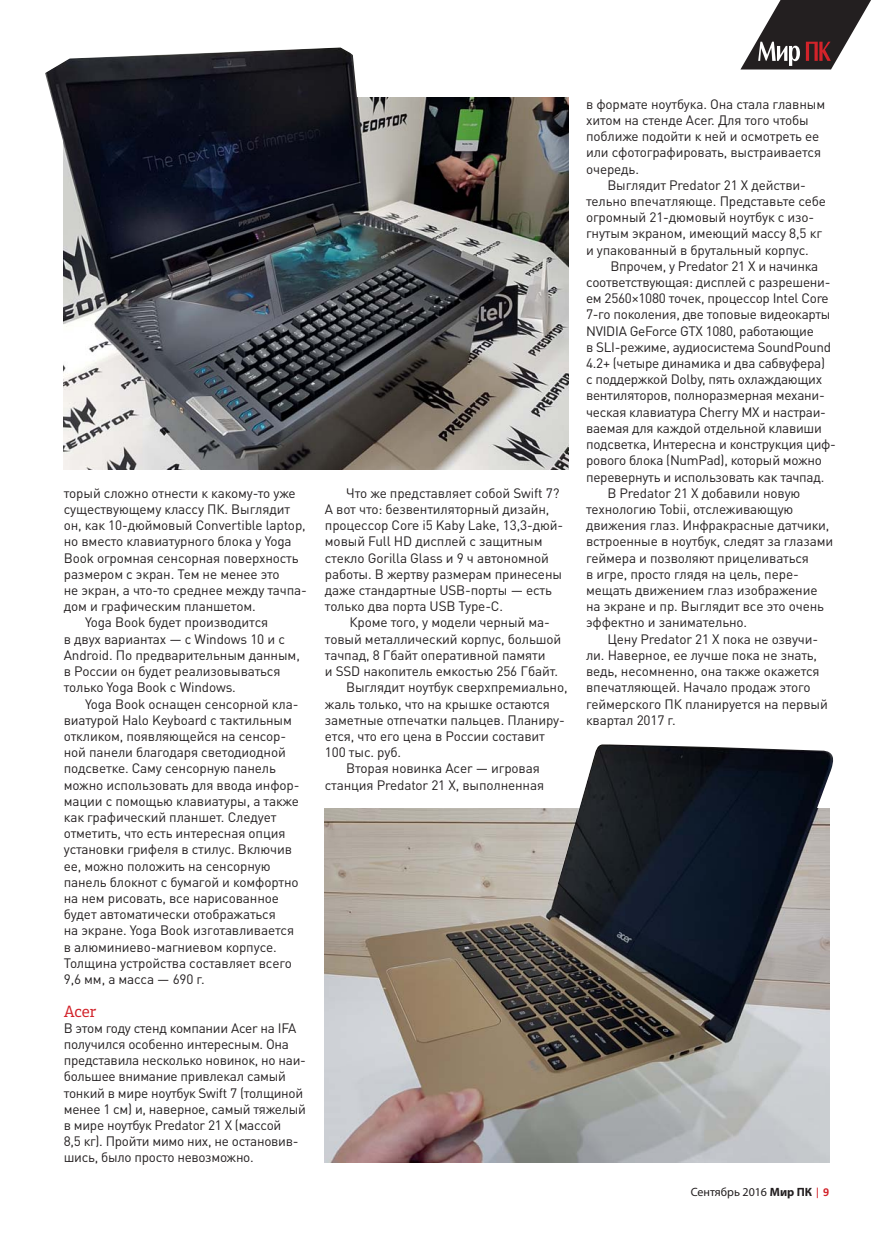
<style>
.page{position:relative;width:893px;height:1234px;background:#fff}
.page>*{position:absolute;margin:0;border:0;box-sizing:border-box;transform-origin:0 0}
.t1{font:16.5px "PF Agora Slab Pro";color:#d2232a}
.t2{font:13.5px/16.2px "DIN Pro";letter-spacing:-.01em;color:#231f20}
.t3{font:12px "Myriad Pro";color:#231f20}
.s1{font-weight:700}
.s2{font-family:"Calibri";color:#d2232a}
.s3{font-family:"Calibri";font-weight:700;color:#d2232a}
</style>
<div class="page">
<svg style="left:740px;top:0;width:131px;height:69px"></svg>
<img style="left:64px;top:98px;width:504px;height:371px">
<img style="left:325px;top:808px;width:504px;height:354px">
<img style="left:558px;top:744px;width:275px;height:266px">
<img style="left:45px;top:47px;width:322px;height:223px">
<p class="t2" style="left:64px;top:486px;width:233px">торый сложно отнести к какому-то уже</p>
<p class="t2" style="left:64px;top:502px;width:228px">существующему классу ПК. Выглядит</p>
<p class="t2" style="left:64px;top:518px;width:243px">он, как 10-дюймовый Convertible laptop,</p>
<p class="t2" style="left:64px;top:535px;width:229px">но вместо клавиатурного блока у Yoga</p>
<p class="t2" style="left:64px;top:551px;width:236px">Book огромная сенсорная поверхность</p>
<p class="t2" style="left:64px;top:567px;width:217px">размером с экран. Тем не менее это</p>
<p class="t2" style="left:64px;top:583px;width:245px">не экран, а что-то среднее между тачпа-</p>
<p class="t2" style="left:64px;top:599px;width:193px">дом и графическим планшетом.</p>
<p class="t2" style="left:85px;top:616px;width:185px">Yoga Book будет производится</p>
<p class="t2" style="left:64px;top:632px;width:223px">в двух вариантах — с Windows 10 и с</p>
<p class="t2" style="left:64px;top:648px;width:238px">Android. По предварительным данным,</p>
<p class="t2" style="left:64px;top:664px;width:218px">в России он будет реализовываться</p>
<p class="t2" style="left:64px;top:680px;width:174px">только Yoga Book с Windows.</p>
<p class="t2" style="left:85px;top:697px;width:215px">Yoga Book оснащен сенсорной кла-</p>
<p class="t2" style="left:64px;top:713px;width:230px">виатурой Halo Keyboard с тактильным</p>
<p class="t2" style="left:64px;top:729px;width:224px">откликом, появляющейся на сенсор-</p>
<p class="t2" style="left:64px;top:745px;width:224px">ной панели благодаря светодиодной</p>
<p class="t2" style="left:64px;top:761px;width:214px">подсветке. Саму сенсорную панель</p>
<p class="t2" style="left:64px;top:778px;width:237px">можно использовать для ввода инфор-</p>
<p class="t2" style="left:64px;top:794px;width:237px">мации с помощью клавиатуры, а также</p>
<p class="t2" style="left:64px;top:810px;width:214px">как графический планшет. Следует</p>
<p class="t2" style="left:64px;top:826px;width:223px">отметить, что есть интересная опция</p>
<p class="t2" style="left:64px;top:842px;width:230px">установки грифеля в стилус. Включив</p>
<p class="t2" style="left:64px;top:859px;width:208px">ее, можно положить на сенсорную</p>
<p class="t2" style="left:64px;top:875px;width:236px">панель блокнот с бумагой и комфортно</p>
<p class="t2" style="left:64px;top:891px;width:217px">на нем рисовать, все нарисованное</p>
<p class="t2" style="left:64px;top:907px;width:214px">будет автоматически отображаться</p>
<p class="t2" style="left:64px;top:923px;width:232px">на экране. Yoga Book изготавливается</p>
<p class="t2" style="left:64px;top:940px;width:215px">в алюминиево-магниевом корпусе.</p>
<p class="t2" style="left:64px;top:956px;width:230px">Толщина устройства составляет всего</p>
<p class="t2" style="left:64px;top:972px;width:142px">9,6 мм, а масса — 690 г.</p>
<p class="t1" style="left:64px;top:1004px;width:34px">Асer</p>
<p class="t2" style="left:64px;top:1021px;width:244px">В этом году стенд компании Acer на IFA получился особенно интересным. Она представила несколько новинок, но наи&shy;большее внимание привлекал самый тонкий в мире ноутбук Swift 7 (толщиной менее 1 см) и, наверное, самый тяжелый в мире ноутбук Predator 21 X (массой<br>8,5 кг). Пройти мимо них, не остановив&shy;шись, было просто невозможно.</p>
<p class="t2" style="left:325px;top:486px;width:240px;text-indent:21px">Что же представляет собой Swift 7?<br>А вот что: безвентиляторный дизайн, процессор Core i5 Kaby Lake, 13,3-дюй&shy;мовый Full HD дисплей с защитным стекло Gorilla Glass и 9 ч автономной работы. В жертву размерам принесены даже cтандартные USB-порты — есть только два порта USB Type-C.</p>
<p class="t2" style="left:349px;top:616px;width:202px">Кроме того, у модели черный ма-</p>
<p class="t2" style="left:325px;top:632px;width:238px">товый металлический корпус, большой</p>
<p class="t2" style="left:325px;top:648px;width:222px">тачпад, 8 Гбайт оперативной памяти</p>
<p class="t2" style="left:325px;top:664px;width:235px">и SSD накопитель емкостью 256 Гбайт.</p>
<p class="t2" style="left:346px;top:680px;width:223px">Выглядит ноутбук сверхпремиально,</p>
<p class="t2" style="left:325px;top:697px;width:227px">жаль только, что на крышке остаются</p>
<p class="t2" style="left:325px;top:713px;width:242px">заметные отпечатки пальцев. Планиру-</p>
<p class="t2" style="left:325px;top:729px;width:221px">ется, что его цена в России составит</p>
<p class="t2" style="left:325px;top:745px;width:78px">100 тыс. руб.</p>
<p class="t2" style="left:346px;top:761px;width:195px">Вторая новинка Асer — игровая</p>
<p class="t2" style="left:325px;top:778px;width:221px">станция Predator 21 X, выполненная</p>
<p class="t2" style="left:586px;top:97px;width:241px">в формате ноутбука. Она стала главным хитом на стенде Acer. Для того чтобы поближе подойти к ней и осмотреть ее или сфотографировать, выстраивается очередь.</p>
<p class="t2" style="left:586px;top:178px;width:242px;text-indent:21px">Выглядит Predator 21 X действи&shy;тельно впечатляюще. Представьте себе огромный 21-дюмовый ноутбук с изо&shy;гнутым экраном, имеющий массу 8,5 кг и упакованный в брутальный корпус.</p>
<p class="t2" style="left:610px;top:259px;width:209px">Впрочем, у Predator 21 X и начинка</p>
<p class="t2" style="left:586px;top:275px;width:246px">соответствующая: дисплей с разрешени-</p>
<p class="t2" style="left:586px;top:292px;width:244px">ем 2560×1080 точек, процессор Intel Core</p>
<p class="t2" style="left:586px;top:308px;width:246px">7-го поколения, две топовые видеокарты</p>
<p class="t2" style="left:586px;top:324px;width:229px">NVIDIA GeForce GTX 1080, работающие</p>
<p class="t2" style="left:586px;top:340px;width:246px">в SLI-режиме, аудиосистема SoundPound</p>
<p class="t2" style="left:586px;top:356px;width:241px">4.2+ (четыре динамика и два сабвуфера)</p>
<p class="t2" style="left:586px;top:373px;width:238px">с поддержкой Dolby, пять охлаждающих</p>
<p class="t2" style="left:586px;top:389px;width:240px">вентиляторов, полноразмерная механи-</p>
<p class="t2" style="left:586px;top:405px;width:241px">ческая клавиатура Cherry MX и настраи-</p>
<p class="t2" style="left:586px;top:421px;width:237px">ваемая для каждой отдельной клавиши</p>
<p class="t2" style="left:586px;top:437px;width:251px">подсветка, Интересна и конструкция циф-</p>
<p class="t2" style="left:586px;top:454px;width:237px">рового блока (NumPad), который можно</p>
<p class="t2" style="left:586px;top:470px;width:240px">перевернуть и использовать как тачпад.</p>
<p class="t2" style="left:607px;top:486px;width:195px">В Predator 21 X добавили новую</p>
<p class="t2" style="left:586px;top:502px;width:209px">технологию Tobii, отслеживающую</p>
<p class="t2" style="left:586px;top:518px;width:245px">движения глаз. Инфракрасные датчики,</p>
<p class="t2" style="left:586px;top:535px;width:249px">встроенные в ноутбук, следят за глазами</p>
<p class="t2" style="left:586px;top:551px;width:225px">геймера и позволяют прицеливаться</p>
<p class="t2" style="left:586px;top:567px;width:214px">в игре, просто глядя на цель, пере-</p>
<p class="t2" style="left:586px;top:583px;width:233px">мещать движением глаз изображение</p>
<p class="t2" style="left:586px;top:599px;width:239px">на экране и пр. Выглядит все это очень</p>
<p class="t2" style="left:586px;top:616px;width:163px">эффектно и занимательно.</p>
<p class="t2" style="left:607px;top:632px;width:212px">Цену Predator 21 X пока не озвучи-</p>
<p class="t2" style="left:586px;top:648px;width:233px">ли. Наверное, ее лучше пока не знать,</p>
<p class="t2" style="left:586px;top:664px;width:235px">ведь, несомненно, она также окажется</p>
<p class="t2" style="left:586px;top:680px;width:226px">впечатляющей. Начало продаж этого</p>
<p class="t2" style="left:586px;top:697px;width:243px">геймерского ПК планируется на первый</p>
<p class="t2" style="left:586px;top:713px;width:91px">квартал 2017 г.</p>
<p class="t3" style="left:691px;top:1187px;width:140px">Сентябрь 2016 <span class="s1">Мир ПК</span> <span class="s2">|</span> <span class="s3">9</span></p>
</div>
